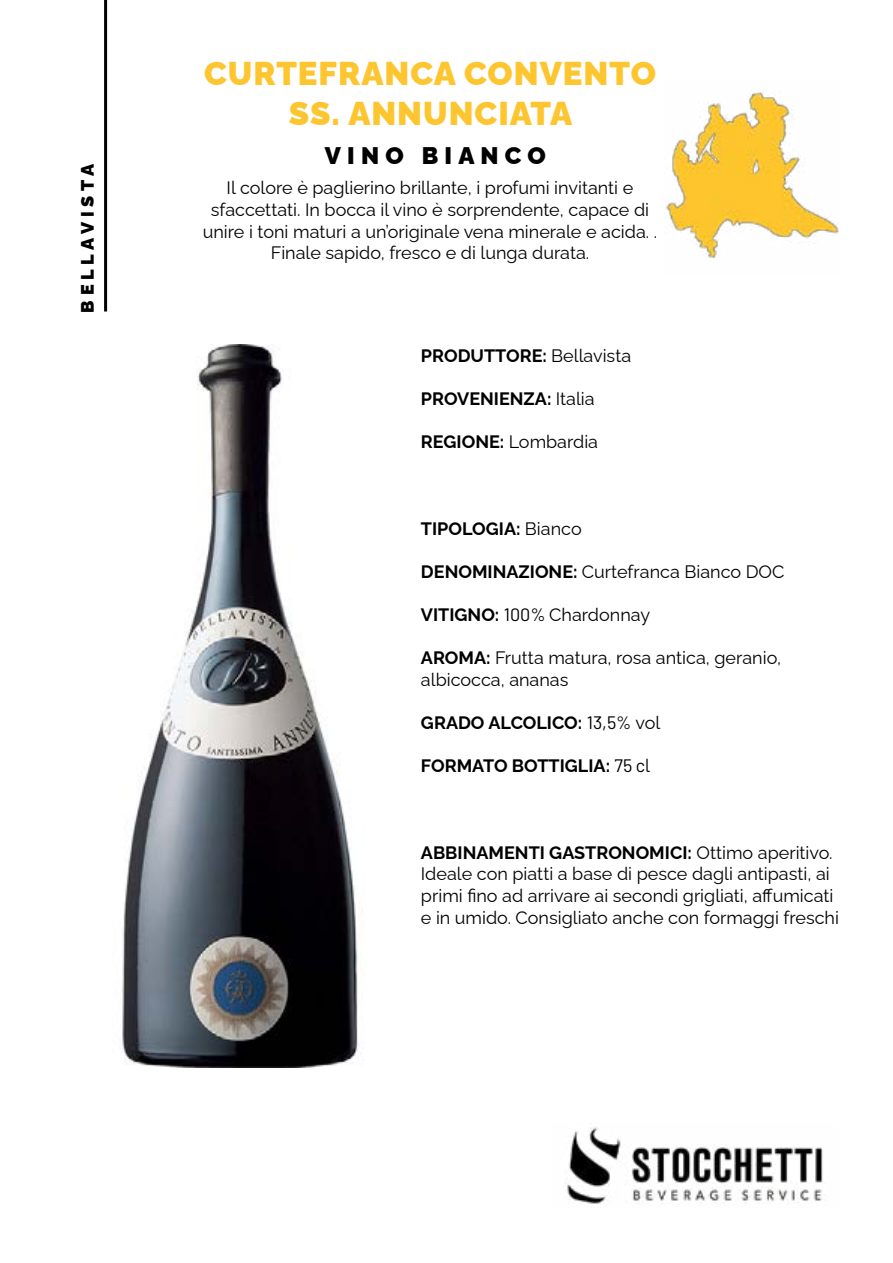
<style>
.page{position:relative;width:893px;height:1263px;background:#fff}
.page>*{position:absolute;margin:0;border:0;box-sizing:border-box;transform-origin:0 0}
.t1{font:900 33px/39.6px "Raleway";letter-spacing:.03em;color:#fdc52f;text-align:center}
.t2{font:900 24px "Raleway";letter-spacing:.26em;color:#000}
.t3{font:18px/21.6px "Raleway";color:#000}
.t4{font:700 18px "Raleway";color:#000}
.t5{font:900 18px "Raleway";letter-spacing:.26em;color:#000}
.s1{font-weight:400}
.s2{font-weight:700}
.s3{font-family:"Barlow"}
.s4{font-family:"Barlow";font-weight:400}
</style>
<div class="page">
<img style="left:565px;top:1123px;width:258px;height:82px">
<img style="left:122px;top:345px;width:241px;height:723px">
<hr style="left:104px;top:0;width:3px;height:311px;background:#000">
<img style="left:666px;top:90px;width:173px;height:168px">
<p class="t5" style="left:73px;top:313px;width:150px;rotate:-90deg">BELLAVISTA</p>
<h1 class="t1" style="left:204px;top:50px;width:453px">CURTEFRANCA CONVENTO<br>SS. ANNUNCIATA</h1>
<h2 class="t2" style="left:325px;top:137px;width:222px">VINO BIANCO</h2>
<p class="t3" style="left:203px;top:175px;width:456px;text-align:center">Il colore è paglierino brillante, i profumi invitanti e sfaccettati. In bocca il vino è sorprendente, capace di unire i toni maturi a un’originale vena minerale e acida. .<br>Finale sapido, fresco e di lunga durata.</p>
<p class="t4" style="left:421px;top:341px;width:212px">PRODUTTORE: <span class="s1">Bellavista</span></p>
<p class="t4" style="left:421px;top:384px;width:175px">PROVENIENZA: <span class="s1">Italia</span></p>
<p class="t3" style="left:421px;top:429px;width:179px"><span class="s2">REGIONE:</span> Lombardia</p>
<p class="t4" style="left:421px;top:514px;width:162px">TIPOLOGIA: <span class="s1">Bianco</span></p>
<p class="t3" style="left:421px;top:559px;width:365px"><span class="s2">DENOMINAZIONE:</span> Curtefranca Bianco DOC</p>
<p class="t3" style="left:421px;top:602px;width:231px"><span class="s2">VITIGNO:</span> <span class="s3">100%</span> Chardonnay</p>
<p class="t3" style="left:421px;top:645px;width:362px"><span class="s2">AROMA:</span> Frutta matura, rosa antica, geranio, albicocca, ananas</p>
<p class="t4" style="left:421px;top:708px;width:241px">GRADO ALCOLICO: <span class="s4">13,5%</span> <span class="s1">vol</span></p>
<p class="t4" style="left:421px;top:752px;width:231px">FORMATO BOTTIGLIA: <span class="s4">75 c</span><span class="s1">l</span></p>
<p class="t3" style="left:421px;top:840px;width:419px"><span class="s2">ABBINAMENTI GASTRONOMICI:</span> Ottimo aperitivo.<br>Ideale con piatti a base di pesce dagli antipasti, ai primi fino ad arrivare ai secondi grigliati, affumicati e in umido. Consigliato anche con formaggi freschi</p>
</div>
